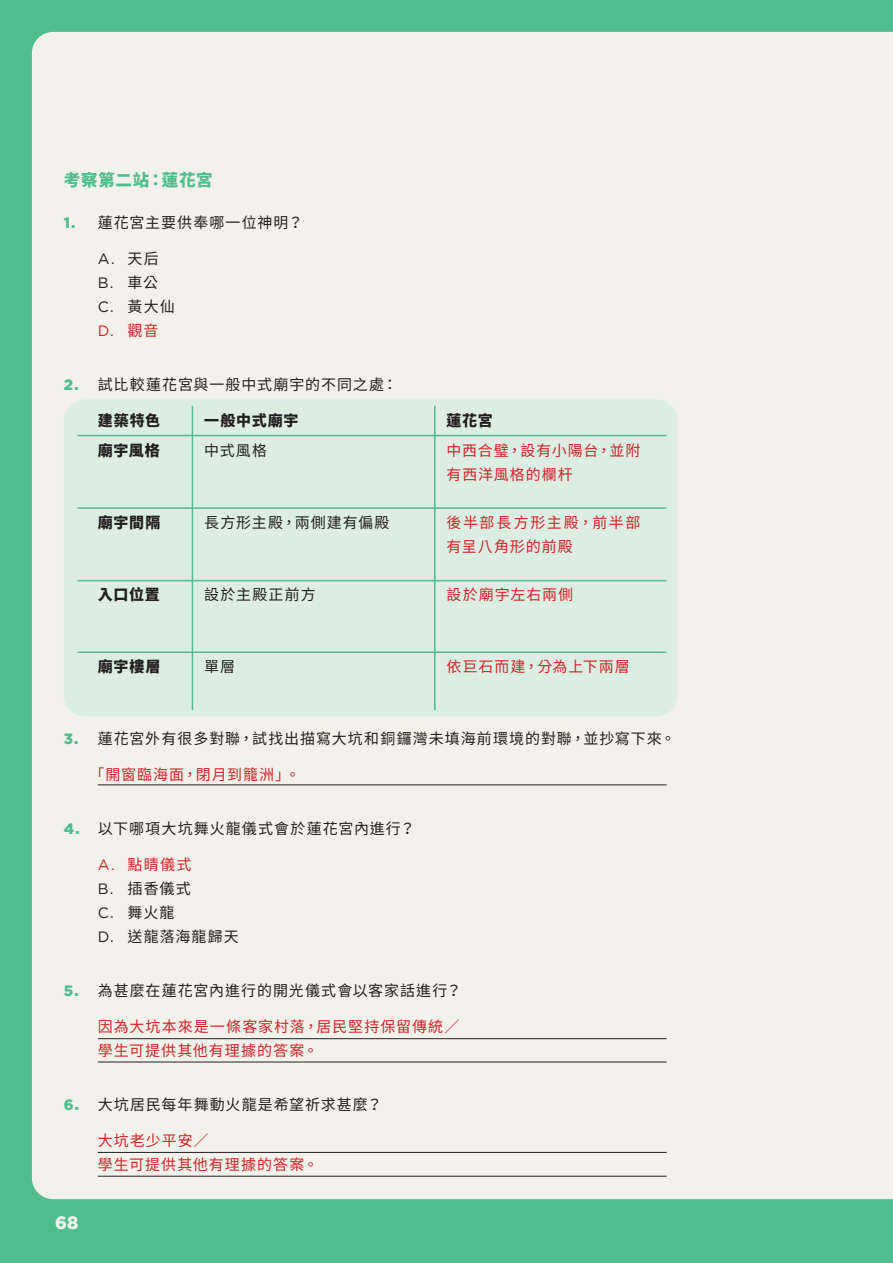
<style>
.page{position:relative;width:893px;height:1263px;background:#4fbd8c}
.page>*{position:absolute;margin:0;border:0;box-sizing:border-box;transform-origin:0 0}
.t1{font:900 18px "Gotham";color:#f2f2eb}
.t2{font:900 16.5px "Noto Sans CJ Ktc";letter-spacing:.045em;color:#4fbd8c}
.t3{font:15px/24px "Noto Sans CJ Ktc";letter-spacing:.065em;color:#231f20}
.t4{font:15px/24px "Noto Sans CJ Ktc";letter-spacing:.065em;color:#d1232a}
.t5{font:900 15px "Noto Sans CJ Ktc";letter-spacing:.05em;color:#231f20}
.t6{font:15px/24px "Noto Sans CJ Ktc";letter-spacing:.095em;color:#d1232a}
.t7{font:15px/24px "Gotham";color:#231f20}
.t8{font:15px "Gotham";color:#d1232a}
.s1{font-family:"Gotham";font-weight:900;color:#4fbd8c}
.s2{font-family:"Noto Sans CJ Ktc"}
.s3{font-family:"Gotham"}
.s4{font-family:"Gotham";color:#d1232a}
.s5{color:#d1232a}
</style>
<div class="page">
<div style="left:32px;top:32px;width:861px;height:1167px;background:#f2f2eb"></div>
<div style="left:64px;top:399px;width:613px;height:317px;background:#dceee2;border-radius:21px"></div>
<hr style="left:192px;top:406px;width:1px;height:304px;background:#4fbd8c">
<hr style="left:434px;top:406px;width:2px;height:304px;background:#4fbd8c">
<hr style="left:77px;top:435px;width:589px;height:1px;background:#4fbd8c">
<hr style="left:77px;top:507px;width:589px;height:2px;background:#4fbd8c">
<hr style="left:77px;top:580px;width:589px;height:1px;background:#4fbd8c">
<hr style="left:77px;top:651px;width:589px;height:2px;background:#4fbd8c">
<hr style="left:98px;top:784px;width:568px;height:1px;background:#231f20">
<hr style="left:98px;top:1038px;width:568px;height:1px;background:#231f20">
<hr style="left:98px;top:1062px;width:568px;height:1px;background:#231f20">
<hr style="left:98px;top:1152px;width:568px;height:1px;background:#231f20">
<hr style="left:98px;top:1176px;width:568px;height:1px;background:#231f20">
<p class="t2" style="left:64px;top:171px;width:151px">考察第二站：蓮花宮</p>
<p class="t3" style="left:64px;top:211px;width:241px"><span class="s1">1.</span> 蓮花宮主要供奉哪一位神明？</p>
<p class="t7" style="left:98px;top:246px;width:63px">A. <span class="s2">天后<br></span>B. <span class="s2">車公</span></p>
<p class="t3" style="left:98px;top:295px;width:79px"><span class="s3">C.</span> 黃大仙</p>
<p class="t8" style="left:98px;top:321px;width:62px">D. <span class="s2">觀音</span></p>
<p class="t3" style="left:64px;top:373px;width:335px"><span class="s1">2.</span> 試比較蓮花宮與一般中式廟宇的不同之處：</p>
<p class="t5" style="left:98px;top:412px;width:64px">建築特色</p>
<p class="t5" style="left:204px;top:412px;width:96px">一般中式廟宇</p>
<p class="t5" style="left:446px;top:412px;width:48px">蓮花宮</p>
<p class="t5" style="left:98px;top:442px;width:64px">廟宇風格</p>
<p class="t3" style="left:204px;top:439px;width:64px">中式風格</p>
<p class="t4" style="left:446px;top:439px;width:195px">中西合璧，設有小陽台，並附有西洋風格的欄杆</p>
<p class="t5" style="left:98px;top:514px;width:64px">廟宇間隔</p>
<p class="t3" style="left:204px;top:511px;width:187px">長方形主殿，兩側建有偏殿</p>
<p class="t6" style="left:447px;top:511px;width:195px">後半部長方形主殿，前半部有呈八角形的前殿</p>
<p class="t5" style="left:98px;top:586px;width:63px">入口位置</p>
<p class="t3" style="left:204px;top:583px;width:113px">設於主殿正前方</p>
<p class="t4" style="left:447px;top:583px;width:128px">設於廟宇左右兩側</p>
<p class="t5" style="left:98px;top:658px;width:64px">廟宇樓層</p>
<p class="t3" style="left:204px;top:655px;width:32px">單層</p>
<p class="t4" style="left:447px;top:655px;width:185px">依巨石而建，分為上下兩層</p>
<p class="t3" style="left:64px;top:727px;width:613px"><span class="s1">3.</span> 蓮花宮外有很多對聯，試找出描寫大坑和銅鑼灣未填海前環境的對聯，並抄寫下來。</p>
<p class="t4" style="left:90px;top:763px;width:212px">「開窗臨海面，閉月到籠洲」。</p>
<p class="t3" style="left:64px;top:817px;width:353px"><span class="s1">4.</span> 以下哪項大坑舞火龍儀式會於蓮花宮內進行？</p>
<p class="t3" style="left:98px;top:853px;width:143px"><span class="s4">A.</span> <span class="s5">點睛儀式<br></span><span class="s3">B.</span> 插香儀式<br><span class="s3">C.</span> 舞火龍<br><span class="s3">D.</span> 送龍落海龍歸天</p>
<p class="t3" style="left:64px;top:979px;width:399px"><span class="s1">5.</span> 為甚麼在蓮花宮內進行的開光儀式會以客家話進行？</p>
<p class="t4" style="left:98px;top:1015px;width:363px">因為大坑本來是一條客家村落，居民堅持保留傳統／學生可提供其他有理據的答案。</p>
<p class="t3" style="left:64px;top:1093px;width:320px"><span class="s1">6.</span> 大坑居民每年舞動火龍是希望祈求甚麼？</p>
<p class="t4" style="left:98px;top:1129px;width:222px">大坑老少平安／<br>學生可提供其他有理據的答案。</p>
<p class="t1" style="left:55px;top:1210px;width:25px">68</p>
</div>
